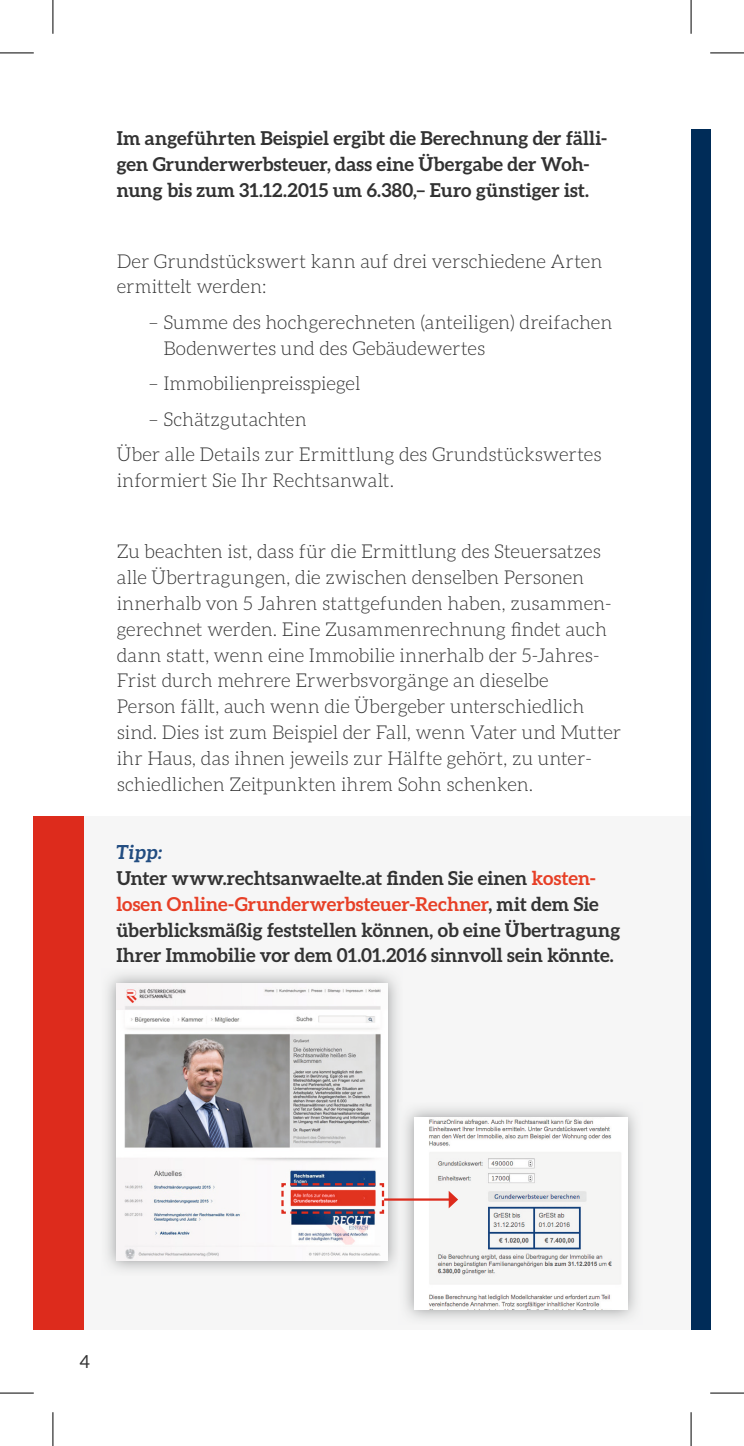
<style>
.page{position:relative;width:744px;height:1446px;background:#fff}
.page>*{position:absolute;margin:0;border:0;box-sizing:border-box;transform-origin:0 0}
.t1{font:italic 700 19.35px "Aleo";color:#224d81}
.t2{font:300 19.12px/25.9px "Aleo";color:#323232}
.t3{font:700 19.12px/25.9px "Aleo";letter-spacing:.01em;color:#323232}
.t4{font:18px "Aleo";color:#323232}
.s1{color:#e73f26}
</style>
<div class="page">
<div style="left:691px;top:129px;width:19px;height:1199px;background:#002c58"></div>
<div style="left:34px;top:816px;width:51px;height:513px;background:#dd2b1c"></div>
<div style="left:84px;top:816px;width:606px;height:513px;background:#f6f6f6"></div>
<img style="left:107px;top:974px;width:292px;height:296px">
<img style="left:117px;top:983px;width:271px;height:277px">
<img style="left:403px;top:1108px;width:233px;height:211px">
<img style="left:414px;top:1117px;width:213px;height:192px">
<svg style="left:280px;top:1181px;width:105px;height:33px"></svg>
<hr style="left:384px;top:1198px;width:65px;height:2px;background:#dd2b1c">
<svg style="left:448px;top:1190px;width:10px;height:18px"></svg>
<hr style="left:0;top:53px;width:34px;height:1px;background:#000">
<hr style="left:710px;top:53px;width:34px;height:1px;background:#000">
<hr style="left:0;top:1392px;width:34px;height:1px;background:#000">
<hr style="left:710px;top:1392px;width:34px;height:1px;background:#000">
<hr style="left:53px;top:0;width:1px;height:34px;background:#000">
<hr style="left:53px;top:1411px;width:1px;height:34px;background:#000">
<hr style="left:690px;top:0;width:1px;height:34px;background:#000">
<hr style="left:690px;top:1411px;width:1px;height:34px;background:#000">
<p class="t3" style="left:117px;top:125px;width:492px">Im angeführten Beispiel ergibt die Berechnung der fälli&shy;gen Grunderwerbsteuer, dass eine Übergabe der Woh&shy;nung bis zum 31.12.2015 um 6.380,– Euro günstiger ist.</p>
<p class="t2" style="left:117px;top:248px;width:487px">Der Grundstückswert kann auf drei verschiedene Arten ermittelt werden:</p>
<p class="t2" style="left:163px;top:309px;width:450px;text-indent:-15px">– Summe des hochgerechneten (anteiligen) dreifachen<br>Bodenwertes und des Gebäudewertes</p>
<p class="t2" style="left:149px;top:370px;width:213px">– Immobilienpreisspiegel</p>
<p class="t2" style="left:117px;top:401px;width:486px;line-height:35.6px;text-indent:32px">– Schätzgutachten<br>Über alle Details zur Ermittlung des Grundstückswertes</p>
<p class="t2" style="left:117px;top:467px;width:279px">informiert Sie Ihr Rechtsanwalt.</p>
<p class="t2" style="left:117px;top:538px;width:506px">Zu beachten ist, dass für die Ermittlung des Steuersatzes alle Übertragungen, die zwischen denselben Personen innerhalb von 5 Jahren stattgefunden haben, zusammen&shy;gerechnet werden. Eine Zusammenrechnung findet auch dann statt, wenn eine Immobilie innerhalb der 5-Jahres-Frist durch mehrere Erwerbsvorgänge an dieselbe<br>Person fällt, auch wenn die Übergeber unterschiedlich sind. Dies ist zum Beispiel der Fall, wenn Vater und Mutter ihr Haus, das ihnen jeweils zur Hälfte gehört, zu unter&shy;schiedlichen Zeitpunkten ihrem Sohn schenken.</p>
<p class="t1" style="left:116px;top:840px;width:48px">Tipp:</p>
<p class="t3" style="left:116px;top:864px;width:505px">Unter www.rechtsanwaelte.at finden Sie einen <span class="s1">kosten&shy;losen Online-Grunderwerbsteuer-Rechner</span>, mit dem Sie überblicksmäßig feststellen können, ob eine Übertragung Ihrer Immobilie vor dem 01.01.2016 sinnvoll sein könnte.</p>
<p class="t4" style="left:80px;top:1351px;width:12px">4</p>
</div>
